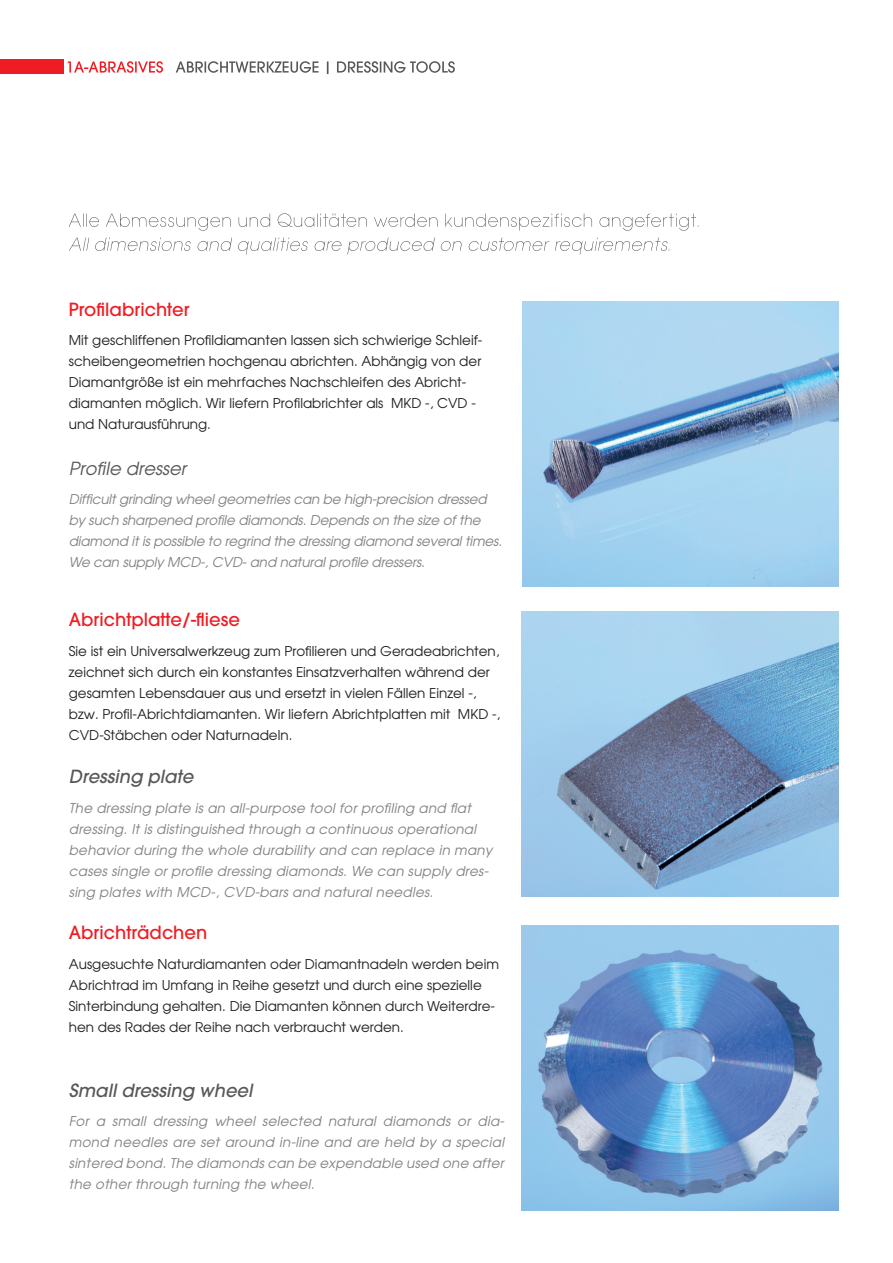
<style>
.page{position:relative;width:893px;height:1263px;background:#fff}
.page>*{position:absolute;margin:0;border:0;box-sizing:border-box;transform-origin:0 0}
.t1{font:500 18px "Avant Garde";color:#ee1d23}
.t2{font:italic 500 18px "Avant Garde";color:#57585a}
.t3{font:italic 18px "Avant Garde";color:#57585a}
.t4{font:13.5px/21px "Avant Garde";color:#231f20}
.t5{font:italic 13.5px/21px "Avant Garde";letter-spacing:.02em;color:#808285}
.t6{font:italic 13.5px/21px "Avant Garde";letter-spacing:-.01em;color:#808285}
</style>
<div class="page">
<div style="left:0;top:59px;width:63px;height:15px;background:#ee1d23"></div>
<svg style="left:176px;top:61px;width:279px;height:13px"></svg>
<svg style="left:68px;top:61px;width:95px;height:12px"></svg>
<img style="left:521px;top:612px;width:317px;height:285px">
<img style="left:521px;top:925px;width:317px;height:285px">
<img style="left:522px;top:301px;width:316px;height:285px">
<svg style="left:69px;top:238px;width:600px;height:17px"></svg>
<svg style="left:69px;top:213px;width:629px;height:18px"></svg>
<h1 class="t1" style="left:69px;top:298px;width:122px">Profilabrichter</h1>
<p class="t4" style="left:69px;top:329px;width:415px">Mit geschliffenen Profildiamanten lassen sich schwierige Schleif&shy;scheibengeometrien hochgenau abrichten. Abhängig von der Diamantgröße ist ein mehrfaches Nachschleifen des Abricht&shy;diamanten möglich. Wir liefern Profilabrichter als MKD -, CVD - und Naturausführung.</p>
<h1 class="t3" style="left:69px;top:457px;width:119px">Profile dresser</h1>
<p class="t6" style="left:69px;top:489px;width:435px">Difficult grinding wheel geometries can be high-precision dressed by such sharpened profile diamonds. Depends on the size of the diamond it is possible to regrind the dressing diamond several times.<br>We can supply MCD-, CVD- and natural profile dressers.</p>
<h1 class="t1" style="left:69px;top:608px;width:173px">Abrichtplatte/-fliese</h1>
<p class="t4" style="left:69px;top:640px;width:433px">Sie ist ein Universalwerkzeug zum Profilieren und Geradeabrichten, zeichnet sich durch ein konstantes Einsatzverhalten während der gesamten Lebensdauer aus und ersetzt in vielen Fällen Einzel -, bzw. Profil-Abrichtdiamanten. Wir liefern Abrichtplatten mit MKD -, CVD-Stäbchen oder Naturnadeln.</p>
<h1 class="t2" style="left:69px;top:765px;width:126px">Dressing plate</h1>
<p class="t5" style="left:69px;top:797px;width:425px">The dressing plate is an all-purpose tool for profiling and flat dressing. It is distinguished through a continuous operational behavior during the whole durability and can replace in many cases single or profile dressing diamonds. We can supply dres&shy;sing plates with MCD-, CVD-bars and natural needles.</p>
<h1 class="t1" style="left:69px;top:922px;width:140px">Abrichträdchen</h1>
<p class="t4" style="left:69px;top:953px;width:432px">Ausgesuchte Naturdiamanten oder Diamantnadeln werden beim Abrichtrad im Umfang in Reihe gesetzt und durch eine spezielle Sinterbindung gehalten. Die Diamanten können durch Weiterdre&shy;hen des Rades der Reihe nach verbraucht werden.</p>
<h1 class="t2" style="left:69px;top:1079px;width:185px">Small dressing wheel</h1>
<p class="t5" style="left:69px;top:1110px;width:437px;text-align:justify">For a small dressing wheel selected natural diamonds or dia&shy;mond needles are set around in-line and are held by a special sintered bond. The diamonds can be expendable used one after the other through turning the wheel.</p>
</div>
